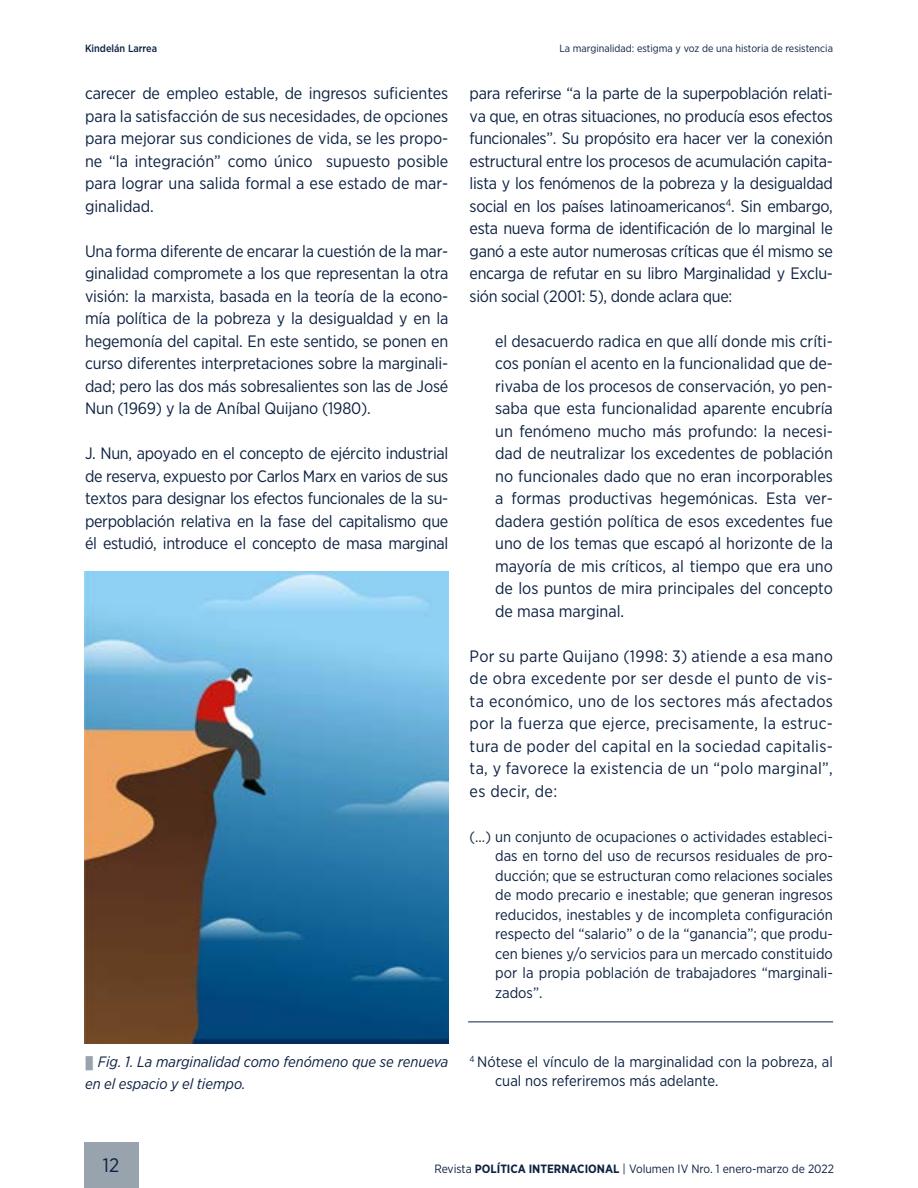
<style>
.page{position:relative;width:918px;height:1188px;background:#fff}
.page>*{position:absolute;margin:0;border:0;box-sizing:border-box;transform-origin:0 0}
.t1{font:19.5px "Gotham Narrow";color:#0d2142}
.t2{font:16.5px/22.5px "Gotham Narrow";letter-spacing:-.01em;color:#0d2142;text-align:justify}
.t3{font:15px/19.5px "Gotham Narrow";color:#0d2142;text-align:justify}
.t4{font:italic 15px/22.5px "Gotham Narrow";color:#0d2142}
.t5{font:12px "Gotham Narrow";color:#0d2142}
.t6{font:10.5px "Gotham Narrow";color:#0d2142}
.t7{font:500 10.5px "Gotham Narrow";color:#0d2142}
.s1{font-family:"STIX General";font-style:normal;color:#99a3ad}
.s2{font-weight:700}
</style>
<div class="page">
<hr style="left:468px;top:1022px;width:365px;height:1px;background:#0d2142">
<img style="left:84px;top:572px;width:364px;height:472px">
<div style="left:84px;top:1143px;width:54px;height:45px;background:#99a3ad"></div>
<p class="t7" style="left:85px;top:41px;width:74px">Kindelán Larrea</p>
<p class="t6" style="left:559px;top:41px;width:275px">La marginalidad: estigma y voz de una historia de resistencia</p>
<p class="t2" style="left:85px;top:82px;width:365px">carecer de empleo estable, de ingresos suficientes para la satisfacción de sus necesidades, de opciones para mejorar sus condiciones de vida, se les propo&shy;ne “la integración” como único supuesto posible para lograr una salida formal a ese estado de mar&shy;ginalidad.</p>
<p class="t2" style="left:85px;top:239px;width:365px">Una forma diferente de encarar la cuestión de la mar&shy;ginalidad compromete a los que representan la otra visión: la marxista, basada en la teoría de la econo&shy;mía política de la pobreza y la desigualdad y en la hegemonía del capital. En este sentido, se ponen en curso diferentes interpretaciones sobre la marginali&shy;dad; pero las dos más sobresalientes son las de José Nun (1969) y la de Aníbal Quijano (1980).</p>
<p class="t2" style="left:85px;top:442px;width:365px">J. Nun, apoyado en el concepto de ejército industrial de reserva, expuesto por Carlos Marx en varios de sus textos para designar los efectos funcionales de la su&shy;perpoblación relativa en la fase del capitalismo que él estudió, introduce el concepto de masa marginal</p>
<p class="t2" style="left:470px;top:82px;width:365px">para referirse “a la parte de la superpoblación relati&shy;va que, en otras situaciones, no producía esos efectos funcionales”. Su propósito era hacer ver la conexión estructural entre los procesos de acumulación capita&shy;lista y los fenómenos de la pobreza y la desigualdad social en los países latinoamericanos<sup>4</sup>. Sin embargo, esta nueva forma de identificación de lo marginal le ganó a este autor numerosas críticas que él mismo se encarga de refutar en su libro Marginalidad y Exclu&shy;sión social (2001: 5), donde aclara que:</p>
<p class="t2" style="left:495px;top:329px;width:339px">el desacuerdo radica en que allí donde mis críti&shy;cos ponían el acento en la funcionalidad que de&shy;rivaba de los procesos de conservación, yo pen&shy;saba que esta funcionalidad aparente encubría un fenómeno mucho más profundo: la necesi&shy;dad de neutralizar los excedentes de población no funcionales dado que no eran incorporables a formas productivas hegemónicas. Esta ver&shy;dadera gestión política de esos excedentes fue uno de los temas que escapó al horizonte de la mayoría de mis críticos, al tiempo que era uno de los puntos de mira principales del concepto de masa marginal.</p>
<p class="t2" style="left:470px;top:644px;width:365px">Por su parte Quijano (1998: 3) atiende a esa mano de obra excedente por ser desde el punto de vis&shy;ta económico, uno de los sectores más afectados por la fuerza que ejerce, precisamente, la estruc&shy;tura de poder del capital en la sociedad capitalis&shy;ta, y favorece la existencia de un “polo marginal”, es decir, de:</p>
<p class="t3" style="left:495px;top:826px;width:339px;text-indent:-26px">(…) un conjunto de ocupaciones o actividades estableci&shy;das en torno del uso de recursos residuales de pro&shy;ducción; que se estructuran como relaciones sociales de modo precario e inestable; que generan ingresos reducidos, inestables y de incompleta configuración respecto del “salario” o de la “ganancia”; que produ&shy;cen bienes y/o servicios para un mercado constituido por la propia población de trabajadores “marginali&shy;zados”.</p>
<p class="t4" style="left:85px;top:1050px;width:365px"><span class="s1">▮</span> Fig. 1. La marginalidad como fenómeno que se renueva en el espacio y el tiempo.</p>
<p class="t3" style="left:495px;top:1051px;width:339px;text-indent:-26px"><sup>4</sup> Nótese el vínculo de la marginalidad con la pobreza, al cual nos referiremos más adelante.</p>
<p class="t1" style="left:103px;top:1153px;width:18px">12</p>
<p class="t5" style="left:434px;top:1162px;width:401px">Revista <span class="s2">POLÍTICA INTERNACIONAL</span> | Volumen IV Nro. 1 enero-marzo de 2022</p>
</div>
